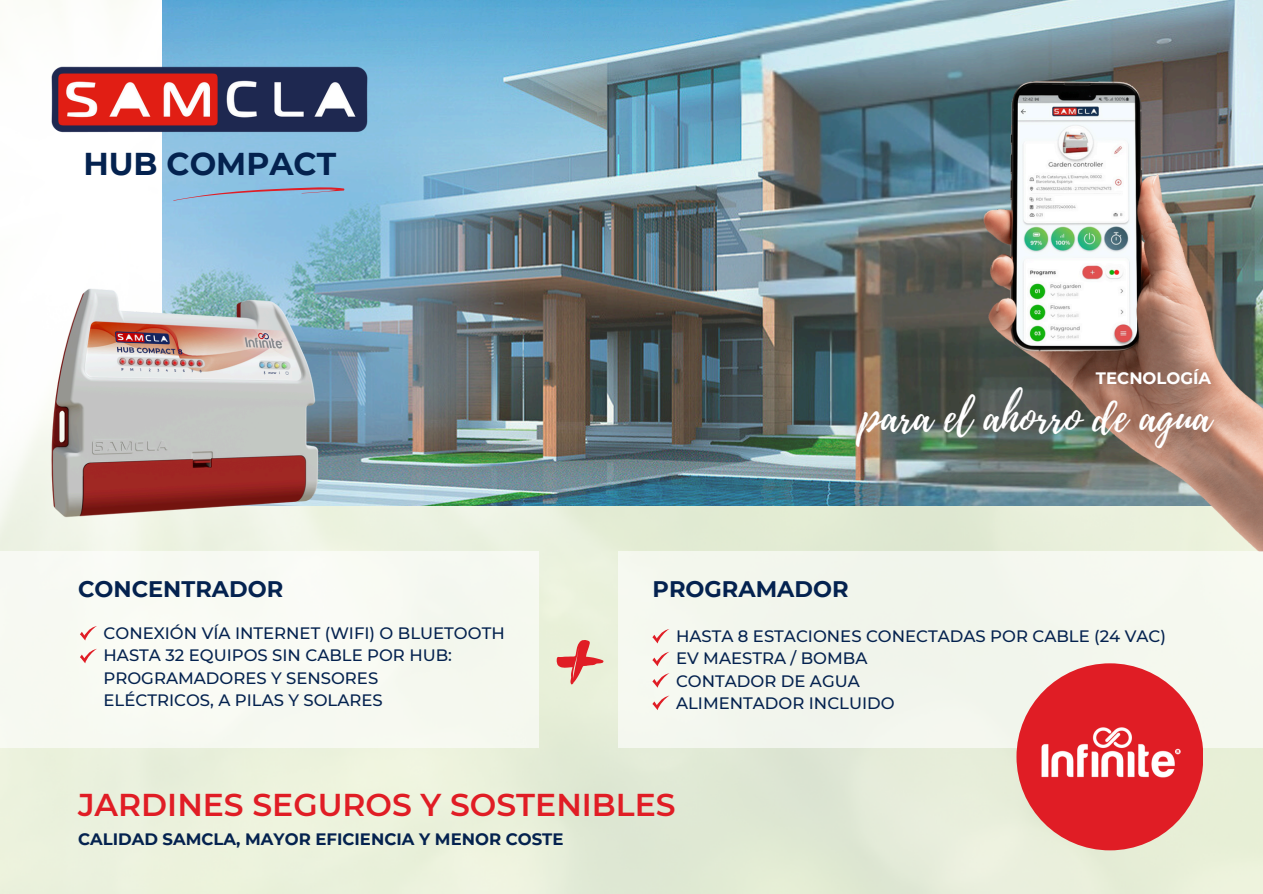
<style>
.page{position:relative;width:1263px;height:894px;background:#fff}
.page>*{position:absolute;margin:0;border:0;box-sizing:border-box;transform-origin:0 0}
.t1{font:131.1px "Playlist Script";color:#e01d25}
.t2{font:42px "Playlist Script";color:#fff}
.t3{font:600 31.5px "Montserrat";color:#e01d25}
.t4{font:700 31.5px "Montserrat";color:#04224f}
.t5{font:700 22.5px "Montserrat";color:#04224f}
.t6{font:500 16.5px "Montserrat";color:#04224f}
.t7{font:700 16.5px "Montserrat";color:#04224f}
.t8{font:700 16.5px "Montserrat";color:#fff}
</style>
<div class="page">
<img style="left:0;top:0;width:1263px;height:893px">
<img style="left:163px;top:0;width:1100px;height:505px">
<img style="left:882px;top:41px;width:381px;height:510px">
<img style="left:0;top:279px;width:360px;height:250px">
<img style="left:0;top:60px;width:420px;height:74px">
<svg style="left:173px;top:187px;width:171px;height:14px;background:#93adcd"></svg>
<div style="left:0;top:551px;width:539px;height:197px;background:#f7f9f2"></div>
<svg style="left:80px;top:648px;width:17px;height:15px"></svg>
<svg style="left:80px;top:626px;width:17px;height:14px"></svg>
<div style="left:618px;top:551px;width:645px;height:197px;background:#f3f7ed"></div>
<div style="left:1016px;top:663px;width:187px;height:187px;background:#e01d25;border-radius:50%"></div>
<img style="left:1041px;top:727px;width:140px;height:51px">
<svg style="left:652px;top:629px;width:17px;height:14px"></svg>
<svg style="left:652px;top:652px;width:17px;height:14px"></svg>
<svg style="left:652px;top:673px;width:17px;height:14px"></svg>
<svg style="left:652px;top:695px;width:17px;height:15px"></svg>
<p class="t4" style="left:83px;top:144px;width:254px">HUB COMPACT</p>
<p class="t8" style="left:1096px;top:368px;width:117px">TECNOLOGÍA</p>
<p class="t2" style="left:860px;top:387px;width:353px">para el ahorro de agua</p>
<p class="t5" style="left:78px;top:575px;width:207px">CONCENTRADOR</p>
<p class="t5" style="left:653px;top:575px;width:197px">PROGRAMADOR</p>
<p class="t6" style="left:104px;top:622px;width:403px">CONEXIÓN VÍA INTERNET (WIFI) O BLUETOOTH</p>
<p class="t6" style="left:104px;top:645px;width:350px">HASTA 32 EQUIPOS SIN CABLE POR HUB:</p>
<p class="t6" style="left:104px;top:667px;width:276px">PROGRAMADORES Y SENSORES</p>
<p class="t6" style="left:104px;top:690px;width:281px">ELÉCTRICOS, A PILAS Y SOLARES</p>
<p class="t1" style="left:552px;top:557px;width:54px">+</p>
<h1 class="t6" style="left:676px;top:625px;width:491px">HASTA 8 ESTACIONES CONECTADAS POR CABLE (24 VAC)</h1>
<p class="t6" style="left:676px;top:648px;width:193px">EV MAESTRA / BOMBA</p>
<h2 class="t6" style="left:676px;top:670px;width:185px">CONTADOR DE AGUA</h2>
<p class="t6" style="left:676px;top:693px;width:220px">ALIMENTADOR INCLUIDO</p>
<p class="t3" style="left:78px;top:784px;width:599px">JARDINES SEGUROS Y SOSTENIBLES</p>
<p class="t7" style="left:78px;top:828px;width:487px">CALIDAD SAMCLA, MAYOR EFICIENCIA Y MENOR COSTE</p>
</div>
